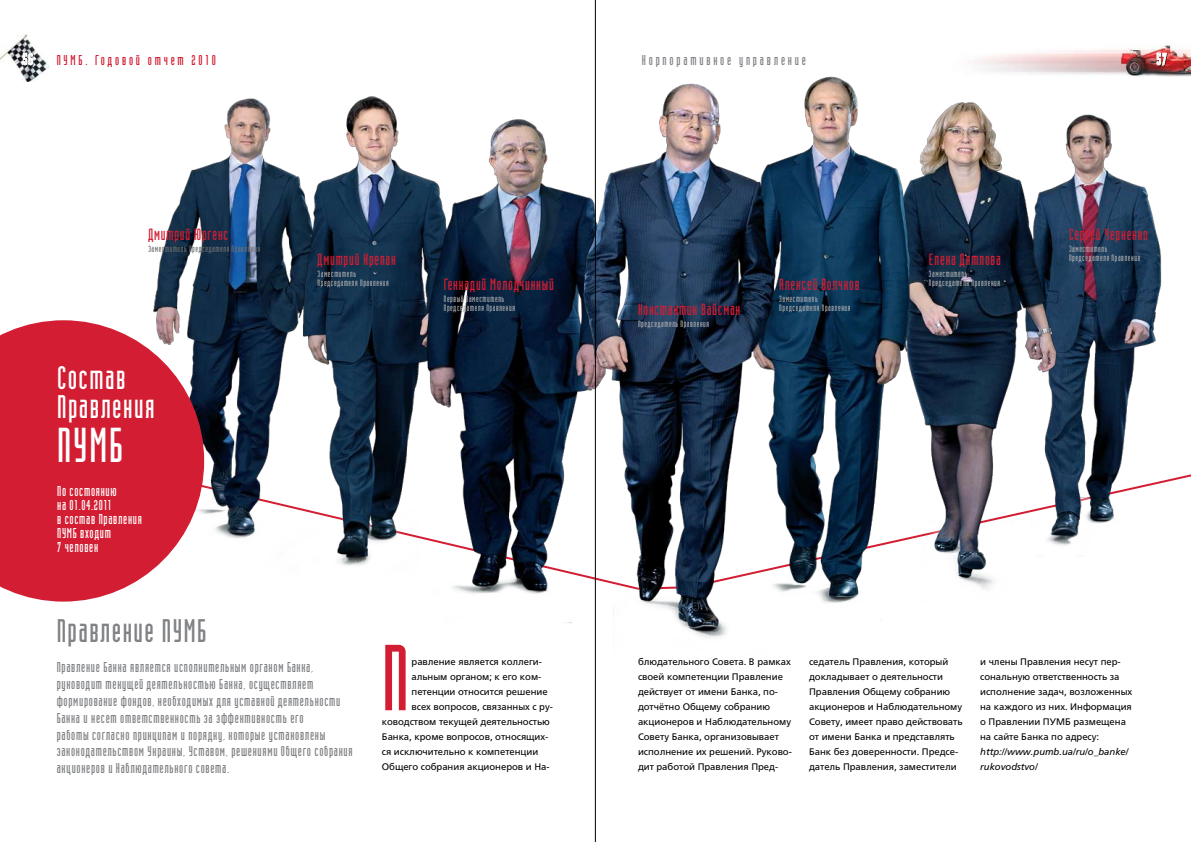
<style>
.page{position:relative;width:1191px;height:842px;background:#fff}
.page>*{position:absolute;margin:0;border:0;box-sizing:border-box;transform-origin:0 0}
.t1{font:91.6px "Blits One C";color:#d21d32}
.t2{font:48px "Blits One C";color:#fff}
.t3{font:32px/29px "Blits One C";letter-spacing:.045em;color:#fff}
.t4{font:32px "Blits One C";letter-spacing:.045em;color:#808285}
.t5{font:16.4px "Blits One C";color:#fff}
.t6{font:16px "Blits One C";letter-spacing:.05em;color:#d21d32}
.t7{font:14px/16.8px "Blits One C";letter-spacing:.05em;color:#808285}
.t8{font:14px/14px "Blits One C";letter-spacing:.05em;color:#fff}
.t9{font:14px "Blits One C";letter-spacing:.2em;color:#808285}
.t10{font:14px "Blits One C";letter-spacing:.2em;color:#d21d32}
.t11{font:9.5px/15px "Frutiger LTCYR";color:#000}
.t12{font:italic 9.5px/15px "Frutiger LTCYR";color:#000}
.t13{font:9px/9px "Blits One C";letter-spacing:.065em;color:#a7a9ac}
.t14{font:9px "Blits One C";letter-spacing:.065em;color:#6d6f71}
</style>
<div class="page">
<img style="left:0;top:34px;width:39px;height:48px">
<div style="left:24px;top:54px;width:42px;height:23px;background:#000;opacity:.8"></div>
<svg style="left:23px;top:53px;width:10px;height:12px"></svg>
<img style="left:1120px;top:45px;width:71px;height:32px">
<div style="left:1157px;top:54px;width:34px;height:23px;background:#000;opacity:.8"></div>
<svg style="left:1156px;top:53px;width:10px;height:12px"></svg>
<img style="left:1075px;top:114px;width:87px;height:423px">
<img style="left:881px;top:102px;width:194px;height:520px">
<img style="left:153px;top:98px;width:112px;height:440px">
<img style="left:265px;top:96px;width:149px;height:470px">
<img style="left:414px;top:119px;width:159px;height:504px">
<img style="left:788px;top:76px;width:134px;height:545px">
<img style="left:573px;top:72px;width:215px;height:583px">
<svg style="left:0;top:320px;width:204px;height:282px;background:#d33b4d"></svg>
<hr style="left:595px;top:0;width:1px;height:842px;background:#000">
<h3 class="t5" style="left:23px;top:50px;width:12px">56</h3>
<h3 class="t10" style="left:57px;top:52px;width:161px">ПУМБ. Годовой отчет 2010</h3>
<h3 class="t9" style="left:642px;top:52px;width:166px">Корпоративное управление</h3>
<h3 class="t5" style="left:1156px;top:50px;width:12px">57</h3>
<h3 class="t6" style="left:148px;top:225px;width:81px">Дмитрий Юргенс</h3>
<p class="t14" style="left:148px;top:244px;width:113px">Заместитель Председателя Правления</p>
<h3 class="t3" style="left:57px;top:363px;width:99px">Состав<br>Правления</h3>
<h2 class="t2" style="left:57px;top:418px;width:67px">ПУМБ</h2>
<h3 class="t8" style="left:57px;top:484px;width:86px">По состоянию<br>на 01.04.2011<br>в состав Правления<br>ПУМБ входит<br>7 человек</h3>
<h3 class="t6" style="left:317px;top:250px;width:80px">Дмитрий Крепак</h3>
<p class="t13" style="left:317px;top:269px;width:73px">Заместитель<br>Председателя Правления</p>
<h3 class="t6" style="left:444px;top:275px;width:112px">Геннадий Молодчинный</h3>
<p class="t13" style="left:444px;top:294px;width:73px">Первый Заместитель<br>Председателя Правления</p>
<h3 class="t4" style="left:57px;top:613px;width:151px">Правление ПУМБ</h3>
<p class="t7" style="left:57px;top:659px;width:297px">Правление Банка является исполнительным органом Банка, руководит текущей деятельностью Банка, осуществляет формирование фондов, необходимых для уставной деятельности Банка и несет ответственность за эффективность его<br>работы согласно принципам и порядку, которые установлены законодательством Украины, Уставом, решениями Общего собрания акционеров и Наблюдательного совета.</p>
<h1 class="t1" style="left:382px;top:626px;width:29px">П</h1>
<p class="t11" style="left:411px;top:654px;width:132px">равление является коллеги-</p>
<p class="t11" style="left:411px;top:669px;width:131px">альным органом; к его ком-</p>
<p class="t11" style="left:411px;top:684px;width:138px">петенции относится решение</p>
<p class="t11" style="left:411px;top:699px;width:143px">всех вопросов, связанных с ру-</p>
<p class="t11" style="left:382px;top:714px;width:169px">ководством текущей деятельностью</p>
<p class="t11" style="left:382px;top:729px;width:168px">Банка, кроме вопросов, относящих-</p>
<p class="t11" style="left:382px;top:744px;width:158px">ся исключительно к компетенции</p>
<p class="t11" style="left:382px;top:759px;width:169px">Общего собрания акционеров и На-</p>
<h3 class="t6" style="left:638px;top:300px;width:104px">Константин Вайсман</h3>
<p class="t13" style="left:638px;top:319px;width:73px">Председатель Правления</p>
<h3 class="t6" style="left:779px;top:275px;width:82px">Алексей Волчков</h3>
<p class="t13" style="left:779px;top:294px;width:73px">Заместитель<br>Председателя Правления</p>
<h3 class="t6" style="left:929px;top:250px;width:73px">Елена Дятлова</h3>
<p class="t13" style="left:929px;top:269px;width:73px">Заместитель<br>Председателя Правления</p>
<h3 class="t6" style="left:1069px;top:225px;width:80px">Сергей Черненко</h3>
<p class="t13" style="left:1069px;top:244px;width:73px">Заместитель<br>Председателя Правления</p>
<p class="t11" style="left:638px;top:654px;width:155px">блюдательного Совета. В рамках своей компетенции Правление действует от имени Банка, по&shy;дотчётно Общему собранию акционеров и Наблюдательному<br>Совету Банка, организовывает исполнение их решений. Руково&shy;дит работой Правления Пред-</p>
<p class="t11" style="left:809px;top:654px;width:155px">седатель Правления, который докладывает о деятельности<br>Правления Общему собранию акционеров и Наблюдательному<br>Совету, имеет право действовать от имени Банка и представлять<br>Банк без доверенности. Предсе&shy;датель Правления, заместители</p>
<p class="t11" style="left:980px;top:654px;width:154px">и члены Правления несут пер&shy;сональную ответственность за исполнение задач, возложенных на каждого из них. Информация о Правлении ПУМБ размещена на сайте Банка по адресу:</p>
<p class="t12" style="left:980px;top:744px;width:150px">http://www.pumb.ua/ru/o_banke/ rukovodstvo/</p>
</div>
